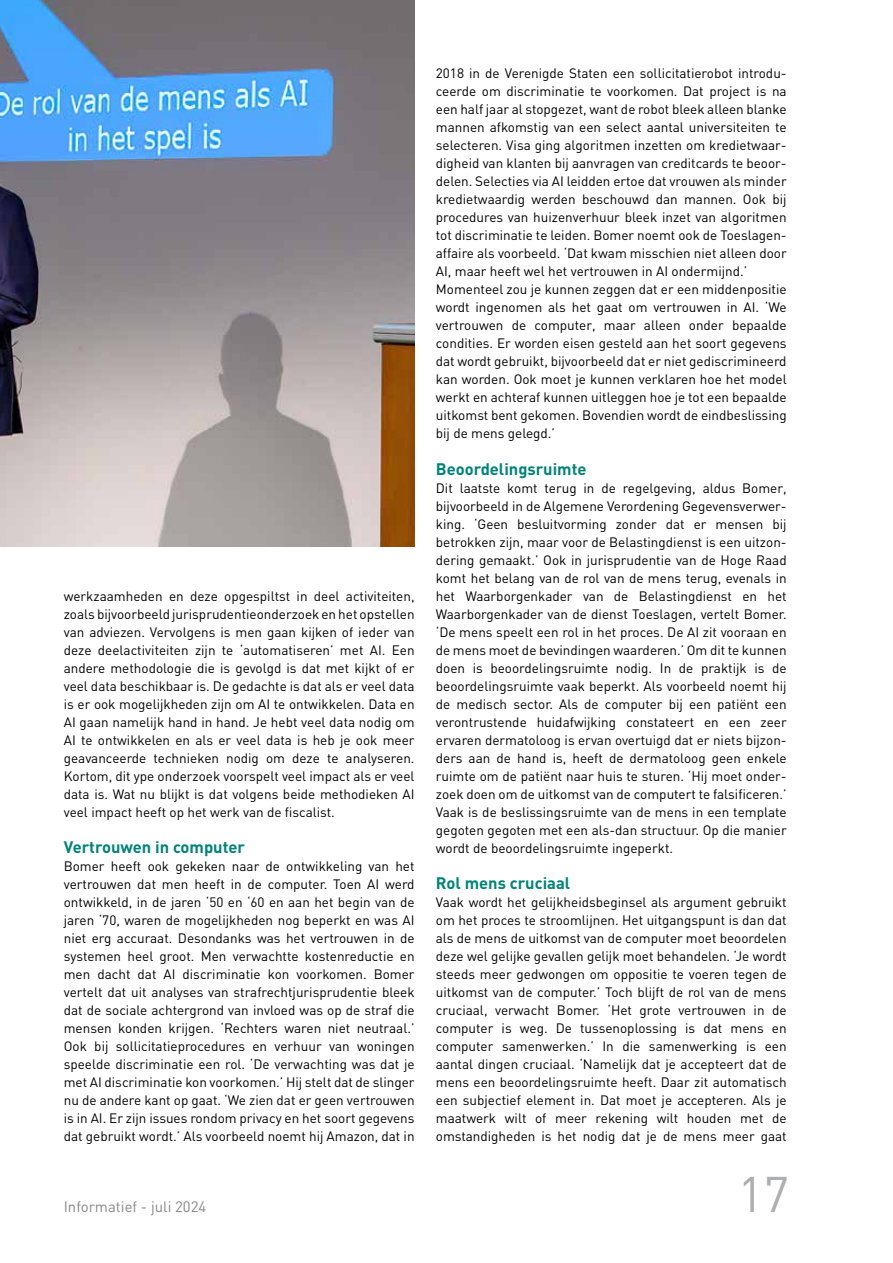
<style>
.page{position:relative;width:893px;height:1263px;background:#fff}
.page>*{position:absolute;margin:0;border:0;box-sizing:border-box;transform-origin:0 0}
.t1{font:49.35px "DIN";color:#adaeb0}
.t2{font:700 16.5px "DIN";color:#008379}
.t3{font:15px "DIN";color:#87888a}
.t4{font:13.5px/18px "DIN";color:#000;text-align:justify}
</style>
<div class="page">
<img style="left:0;top:0;width:415px;height:547px">
<p class="t4" style="left:64px;top:586px;width:352px">werkzaamheden en deze opgespiltst in deel activiteiten, zoals bijvoorbeeld jurisprudentieonderzoek en het opstellen van adviezen. Vervolgens is men gaan kijken of ieder van deze deelactiviteiten zijn te ‘automatiseren’ met AI. Een andere methodologie die is gevolgd is dat met kijkt of er veel data beschikbaar is. De gedachte is dat als er veel data is er ook mogelijkheden zijn om AI te ontwikkelen. Data en AI gaan namelijk hand in hand. Je hebt veel data nodig om AI te ontwikkelen en als er veel data is heb je ook meer geavanceerde technieken nodig om deze te analyseren.<br>Kortom, dit ype onderzoek voorspelt veel impact als er veel data is. Wat nu blijkt is dat volgens beide methodieken AI veel impact heeft op het werk van de fiscalist.</p>
<p class="t2" style="left:64px;top:836px;width:183px">Vertrouwen in computer</p>
<p class="t4" style="left:64px;top:856px;width:352px">Bomer heeft ook gekeken naar de ontwikkeling van het vertrouwen dat men heeft in de computer. Toen AI werd ontwikkeld, in de jaren ‘50 en ‘60 en aan het begin van de jaren ‘70, waren de mogelijkheden nog beperkt en was AI niet erg accuraat. Desondanks was het vertrouwen in de systemen heel groot. Men verwachtte kostenreductie en men dacht dat AI discriminatie kon voorkomen. Bomer vertelt dat uit analyses van strafrechtjurisprudentie bleek dat de sociale achtergrond van invloed was op de straf die mensen konden krijgen. ‘Rechters waren niet neutraal.’ Ook bij sollicitatieprocedures en verhuur van woningen speelde discriminatie een rol. ‘De verwachting was dat je met AI discriminatie kon voorkomen.’ Hij stelt dat de slinger nu de andere kant op gaat. ‘We zien dat er geen vertrouwen is in AI. Er zijn issues rondom privacy en het soort gegevens dat gebruikt wordt.’ Als voorbeeld noemt hij Amazon, dat in</p>
<p class="t3" style="left:64px;top:1197px;width:144px">Informatief - juli 2024</p>
<p class="t4" style="left:436px;top:64px;width:352px;text-align:left">2018 in de Verenigde Staten een sollicitatierobot introdu&shy;ceerde om discriminatie te voorkomen. Dat project is na een half jaar al stopgezet, want de robot bleek alleen blanke mannen afkomstig van een select aantal universiteiten te selecteren. Visa ging algoritmen inzetten om kredietwaar&shy;digheid van klanten bij aanvragen van creditcards te beoor&shy;delen. Selecties via AI leidden ertoe dat vrouwen als minder kredietwaardig werden beschouwd dan mannen. Ook bij procedures van huizenverhuur bleek inzet van algoritmen tot discriminatie te leiden. Bomer noemt ook de Toeslagen&shy;affaire als voorbeeld. ‘Dat kwam misschien niet alleen door AI, maar heeft wel het vertrouwen in AI ondermijnd.’ Momenteel zou je kunnen zeggen dat er een middenpositie wordt ingenomen als het gaat om vertrouwen in AI. ‘We vertrouwen de computer, maar alleen onder bepaalde condities. Er worden eisen gesteld aan het soort gegevens dat wordt gebruikt, bijvoorbeeld dat er niet gediscrimineerd kan worden. Ook moet je kunnen verklaren hoe het model werkt en achteraf kunnen uitleggen hoe je tot een bepaalde uitkomst bent gekomen. Bovendien wordt de eindbeslissing bij de mens gelegd.’</p>
<p class="t2" style="left:436px;top:458px;width:152px">Beoordelingsruimte</p>
<p class="t4" style="left:436px;top:478px;width:352px">Dit laatste komt terug in de regelgeving, aldus Bomer, bijvoorbeeld in de Algemene Verordening Gegevensverwer&shy;king. ‘Geen besluitvorming zonder dat er mensen bij betrokken zijn, maar voor de Belastingdienst is een uitzon&shy;dering gemaakt.’ Ook in jurisprudentie van de Hoge Raad komt het belang van de rol van de mens terug, evenals in het Waarborgenkader van de Belastingdienst en het Waarborgenkader van de dienst Toeslagen, vertelt Bomer. ‘De mens speelt een rol in het proces. De AI zit vooraan en de mens moet de bevindingen waarderen.’ Om dit te kunnen doen is beoordelingsruimte nodig. In de praktijk is de beoordelingsruimte vaak beperkt. Als voorbeeld noemt hij de medisch sector. Als de computer bij een patiënt een verontrustende huidafwijking constateert en een zeer ervaren dermatoloog is ervan overtuigd dat er niets bijzon&shy;ders aan de hand is, heeft de dermatoloog geen enkele ruimte om de patiënt naar huis te sturen. ‘Hij moet onder&shy;zoek doen om de uitkomst van de computert te falsificeren.’ Vaak is de beslissingsruimte van de mens in een template gegoten gegoten met een als-dan structuur. Op die manier wordt de beoordelingsruimte ingeperkt.</p>
<p class="t2" style="left:436px;top:872px;width:136px">Rol mens cruciaal</p>
<p class="t4" style="left:436px;top:892px;width:352px">Vaak wordt het gelijkheidsbeginsel als argument gebruikt om het proces te stroomlijnen. Het uitgangspunt is dan dat als de mens de uitkomst van de computer moet beoordelen deze wel gelijke gevallen gelijk moet behandelen. ‘Je wordt steeds meer gedwongen om oppositie te voeren tegen de uitkomst van de computer.’ Toch blijft de rol van de mens cruciaal, verwacht Bomer. ‘Het grote vertrouwen in de computer is weg. De tussenoplossing is dat mens en computer samenwerken.’ In die samenwerking is een aantal dingen cruciaal. ‘Namelijk dat je accepteert dat de mens een beoordelingsruimte heeft. Daar zit automatisch een subjectief element in. Dat moet je accepteren. Als je maatwerk wilt of meer rekening wilt houden met de omstandigheden is het nodig dat je de mens meer gaat</p>
<h1 class="t1" style="left:738px;top:1163px;width:53px">17</h1>
</div>
